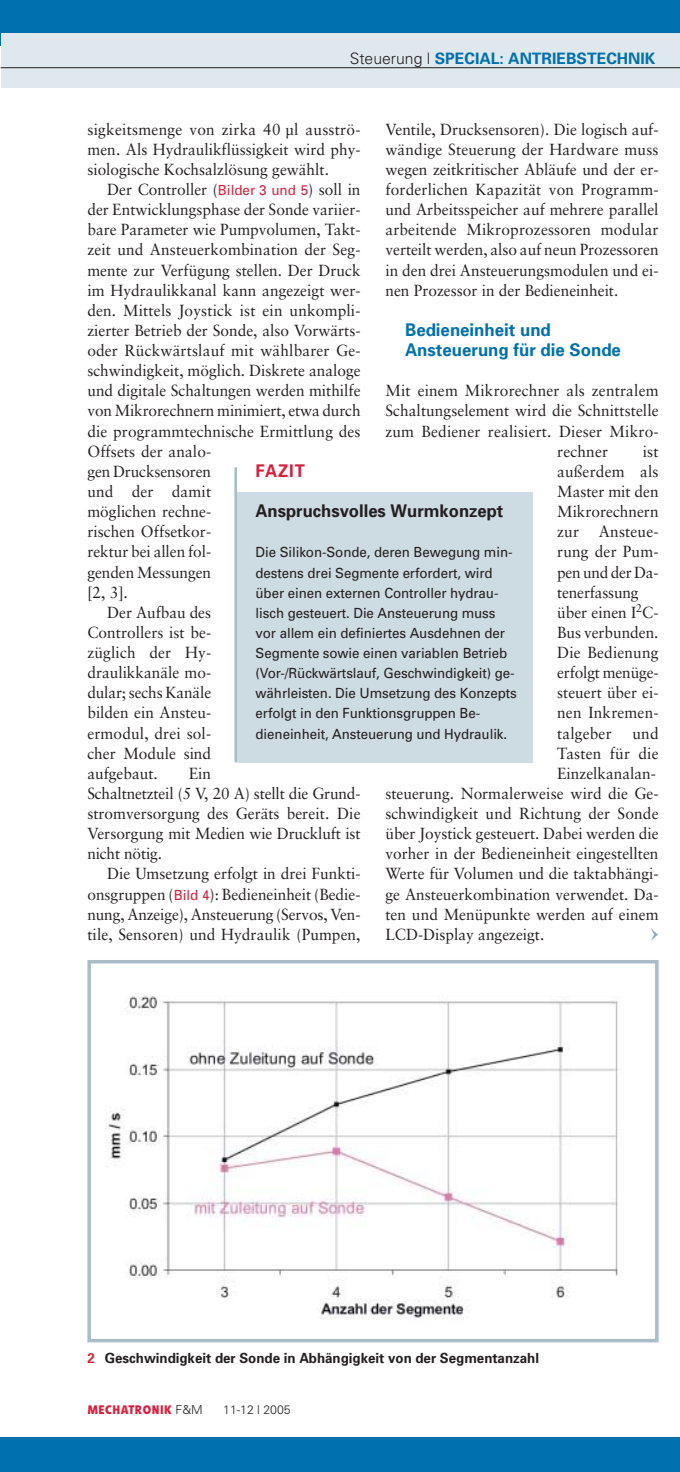
<style>
.page{position:relative;width:680px;height:1472px;background:#fff}
.page>*{position:absolute;margin:0;border:0;box-sizing:border-box;transform-origin:0 0}
.t1{font:700 17.5px/20.1px "Univers";color:#0071ad;scale:.96 1}
.t2{font:700 17.5px "Univers";color:#231f20;scale:.95 1}
.t3{font:700 17.5px "Univers";letter-spacing:.055em;color:#da1f3d;scale:.95 1}
.t4{font:16.1px/20.1px "Sabon";color:#231f20;text-align:justify;scale:.96 1}
.t5{font:700 15.75px "Univers";color:#0071ad}
.t6{font:14px/20.1px "Univers";letter-spacing:-.005em;color:#231f20;scale:.95 1}
.t7{font:700 14px "Univers";color:#231f20;scale:.95 1}
.t8{font:700 12.25px "Evo BQ";letter-spacing:.045em;color:#da1f3d}
.t9{font:300 12.25px "Univers";color:#231f20}
.s1{font-weight:300;color:#231f20}
.s2{font-family:"Univers";font-size:14px;color:#da1f3d}
.s3{color:#da1f3d}
.s4{font-family:"Univers";font-weight:300;color:#231f20}
</style>
<div class="page">
<div style="left:0;top:0;width:679px;height:45px;background:#0071ad"></div>
<div style="left:0;top:1437px;width:679px;height:34px;background:#0071ad"></div>
<div style="left:1px;top:33px;width:678px;height:55px;background:#dfe8ec"></div>
<hr style="left:1px;top:67px;width:678px;height:1px;background:#231f20">
<div style="left:235px;top:492px;width:297px;height:270px;background:#cddbe2"></div>
<hr style="left:234px;top:467px;width:3px;height:295px;background:#a7bdc8">
<img style="left:107px;top:995px;width:511px;height:324px">
<div style="left:87px;top:960px;width:571px;height:382px;border:4px solid #a7bdc8"></div>
<p class="t5" style="left:349px;top:53px;width:307px"><span class="s1">Steuerung |</span> SPECIAL: ANTRIEBSTECHNIK</p>
<p class="t4" style="left:385px;top:120px;width:286px">Ventile, Drucksensoren). Die logisch auf&shy;wändige Steuerung der Hardware muss wegen zeitkritischer Abläufe und der er&shy;forderlichen Kapazität von Programm&shy;und Arbeitsspeicher auf mehrere parallel arbeitende Mikroprozessoren modular verteilt werden, also auf neun Prozessoren in den drei Ansteuerungsmodulen und ei&shy;nen Prozessor in der Bedieneinheit.</p>
<p class="t1" style="left:405px;top:321px;width:226px">Bedieneinheit und<br>Ansteuerung für die Sonde</p>
<p class="t4" style="left:385px;top:382px;width:286px">Mit einem Mikrorechner als zentralem</p>
<p class="t4" style="left:385px;top:402px;width:286px">Schaltungselement wird die Schnittstelle</p>
<p class="t4" style="left:385px;top:422px;width:286px">zum Bediener realisiert. Dieser Mikro-</p>
<p class="t4" style="left:556px;top:442px;width:54px">rechner</p>
<p class="t4" style="left:87px;top:120px;width:286px">sigkeitsmenge von zirka 40 µl ausströ&shy;men. Als Hydraulikflüssigkeit wird phy&shy;siologische Kochsalzlösung gewählt.</p>
<p class="t4" style="left:107px;top:181px;width:265px">Der Controller (<span class="s2">Bilder 3 und 5</span>) soll in</p>
<p class="t4" style="left:87px;top:201px;width:286px">der Entwicklungsphase der Sonde variier-</p>
<p class="t4" style="left:87px;top:221px;width:286px">bare Parameter wie Pumpvolumen, Takt-</p>
<p class="t4" style="left:87px;top:241px;width:286px">zeit und Ansteuerkombination der Seg-</p>
<p class="t4" style="left:87px;top:261px;width:286px">mente zur Verfügung stellen. Der Druck</p>
<p class="t4" style="left:87px;top:281px;width:286px">im Hydraulikkanal kann angezeigt wer-</p>
<p class="t4" style="left:87px;top:301px;width:286px">den. Mittels Joystick ist ein unkompli-</p>
<p class="t4" style="left:87px;top:322px;width:286px">zierter Betrieb der Sonde, also Vorwärts-</p>
<p class="t4" style="left:87px;top:342px;width:286px">oder Rückwärtslauf mit wählbarer Ge-</p>
<p class="t4" style="left:87px;top:362px;width:286px">schwindigkeit, möglich. Diskrete analoge</p>
<p class="t4" style="left:87px;top:382px;width:286px">und digitale Schaltungen werden mithilfe</p>
<p class="t4" style="left:87px;top:402px;width:286px">von Mikrorechnern minimiert, etwa durch</p>
<p class="t4" style="left:87px;top:422px;width:286px">die programmtechnische Ermittlung des</p>
<p class="t4" style="left:87px;top:442px;width:130px">Offsets der analo-</p>
<p class="t4" style="left:87px;top:462px;width:130px">gen Drucksensoren</p>
<p class="t4" style="left:87px;top:483px;width:130px">und der damit</p>
<p class="t4" style="left:87px;top:503px;width:130px">möglichen rechne-</p>
<p class="t4" style="left:87px;top:523px;width:130px">rischen Offsetkor-</p>
<p class="t4" style="left:87px;top:543px;width:130px">rektur bei allen fol-</p>
<p class="t4" style="left:87px;top:563px;width:130px">genden Messungen</p>
<p class="t4" style="left:87px;top:583px;width:44px">[2, 3].</p>
<p class="t4" style="left:107px;top:603px;width:110px">Der Aufbau des</p>
<p class="t4" style="left:87px;top:623px;width:130px">Controllers ist be-</p>
<p class="t4" style="left:87px;top:644px;width:130px">züglich der Hy-</p>
<p class="t4" style="left:87px;top:664px;width:130px">draulikkanäle mo-</p>
<p class="t4" style="left:87px;top:684px;width:130px">dular; sechs Kanäle</p>
<p class="t4" style="left:87px;top:704px;width:130px">bilden ein Ansteu-</p>
<p class="t4" style="left:87px;top:724px;width:130px">ermodul, drei sol-</p>
<p class="t4" style="left:87px;top:744px;width:130px">cher Module sind</p>
<p class="t4" style="left:87px;top:764px;width:75px">aufgebaut.</p>
<p class="t4" style="left:556px;top:442px;width:107px;text-align:left;text-indent:85px">ist außerdem als<br>Master mit den<br>Mikrorechnern zur Ansteue&shy;rung der Pum&shy;pen und der Da&shy;tenerfassung über einen I<sup>2</sup>C-<br>Bus verbunden.<br>Die Bedienung erfolgt menüge&shy;steuert über ei&shy;nen Inkremen&shy;talgeber</p>
<p class="t3" style="left:255px;top:464px;width:53px">FAZIT</p>
<p class="t2" style="left:255px;top:504px;width:262px">Anspruchsvolles Wurmkonzept</p>
<p class="t6" style="left:255px;top:544px;width:276px">Die Silikon-Sonde, deren Bewegung min&shy;destens drei Segmente erfordert, wird über einen externen Controller hydrau&shy;lisch gesteuert. Die Ansteuerung muss vor allem ein definiertes Ausdehnen der Segmente sowie einen variablen Betrieb (Vor-/Rückwärtslauf, Geschwindigkeit) ge&shy;währleisten. Die Umsetzung des Konzepts erfolgt in den Funktionsgruppen Be&shy;dieneinheit, Ansteuerung und Hydraulik.</p>
<p class="t4" style="left:632px;top:724px;width:29px">und</p>
<p class="t4" style="left:556px;top:744px;width:107px">Tasten für die</p>
<p class="t4" style="left:556px;top:764px;width:104px">Einzelkanalan-</p>
<p class="t4" style="left:385px;top:784px;width:286px">steuerung. Normalerweise wird die Ge-</p>
<p class="t4" style="left:385px;top:805px;width:286px">schwindigkeit und Richtung der Sonde</p>
<p class="t4" style="left:385px;top:825px;width:286px">über Joystick gesteuert. Dabei werden die</p>
<p class="t4" style="left:385px;top:845px;width:286px">vorher in der Bedieneinheit eingestellten</p>
<p class="t4" style="left:385px;top:865px;width:286px">Werte für Volumen und die taktabhängi-</p>
<p class="t4" style="left:385px;top:885px;width:286px">ge Ansteuerkombination verwendet. Da-</p>
<p class="t4" style="left:385px;top:905px;width:286px">ten und Menüpunkte werden auf einem</p>
<p class="t4" style="left:385px;top:925px;width:167px">LCD-Display angezeigt.</p>
<p class="t4" style="left:87px;top:764px;width:286px;text-align:left;text-indent:101px">Ein<br>Schaltnetzteil (5 V, 20 A) stellt die Grund&shy;stromversorgung des Geräts bereit. Die<br>Versorgung mit Medien wie Druckluft ist nicht nötig.</p>
<p class="t4" style="left:87px;top:865px;width:286px;text-indent:20px">Die Umsetzung erfolgt in drei Funkti&shy;onsgruppen (<span class="s2">Bild 4</span>): Bedieneinheit (Bedie&shy;nung, Anzeige), Ansteuerung (Servos, Ven&shy;tile, Sensoren) und Hydraulik (Pumpen,</p>
<p class="t7" style="left:87px;top:1352px;width:476px"><span class="s3">2</span> Geschwindigkeit der Sonde in Abhängigkeit von der Segmentanzahl</p>
<p class="t8" style="left:87px;top:1405px;width:117px">MECHATRONIK <span class="s4">F&amp;M</span></p>
<p class="t9" style="left:223px;top:1405px;width:69px">11-12 | 2005</p>
</div>
